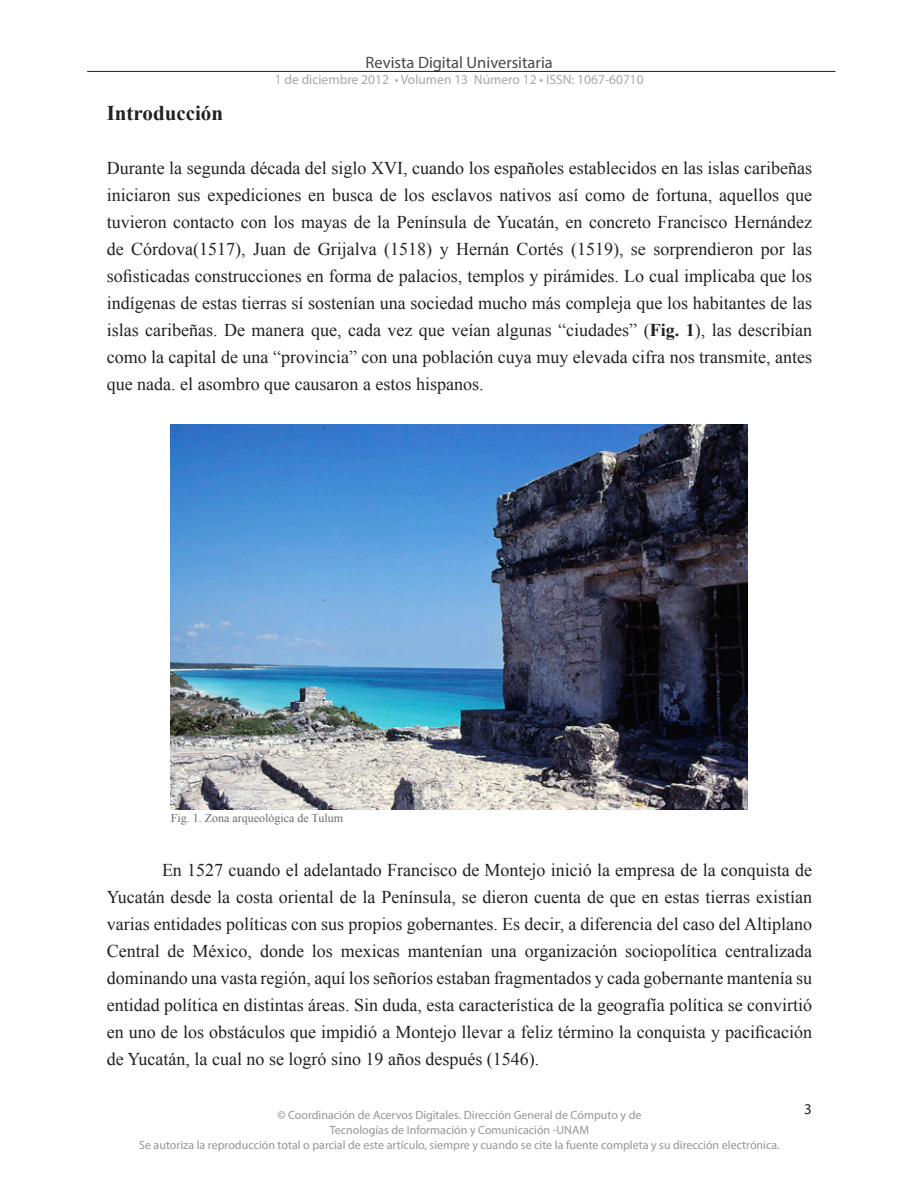
<style>
.page{position:relative;width:918px;height:1188px;background:#fff}
.page>*{position:absolute;margin:0;border:0;box-sizing:border-box;transform-origin:0 0}
.contenido{font:700 21px "Times New Roman";color:#231f20}
.contenido-2{font:18px/27px "Times New Roman";color:#231f20;text-align:justify}
.t1{font:16.5px "Myriad Pro";color:#231f20}
.t2{font:15px "Myriad Pro";color:#231f20}
.t3{font:13.5px "Myriad Pro";color:#939598}
.t4{font:12px/15px "Myriad Pro";color:#939598;text-align:center}
.pie_de_foto{font:12px "Times New Roman";color:#696969}
.s1{font-weight:700}
.s2{color:#808285}
</style>
<div class="page">
<hr style="left:87px;top:71px;width:749px;height:1px;background:#231f20">
<img style="left:171px;top:425px;width:576px;height:384px">
<p class="contenido" style="left:107px;top:99px;width:118px">Introducción</p>
<p class="t1" style="left:366px;top:52px;width:189px">Revista Digital Universitaria</p>
<p class="t3" style="left:275px;top:71px;width:371px">1 de diciembre 2012 • Volumen 13 Número 12 • ISSN: 1067-60710</p>
<p class="contenido-2" style="left:107px;top:154px;width:707px">Durante la segunda década del siglo XVI, cuando los españoles establecidos en las islas caribeñas iniciaron sus expediciones en busca de los esclavos nativos así como de fortuna, aquellos que tuvieron contacto con los mayas de la Península de Yucatán, en concreto Francisco Hernández de Córdova(1517), Juan de Grijalva (1518) y Hernán Cortés (1519), se sorprendieron por las sofisticadas construcciones en forma de palacios, templos y pirámides. Lo cual implicaba que los indígenas de estas tierras sí sostenían una sociedad mucho más compleja que los habitantes de las islas caribeñas. De manera que, cada vez que veían algunas “ciudades” (<span class="s1">Fig. 1</span>), las describían como la capital de una “provincia” con una población cuya muy elevada cifra nos transmite, antes que nada. el asombro que causaron a estos hispanos.</p>
<p class="pie_de_foto" style="left:171px;top:810px;width:174px">Fig. 1. Zona arqueológica de Tulum</p>
<p class="contenido-2" style="left:107px;top:856px;width:707px;text-indent:55px">En 1527 cuando el adelantado Francisco de Montejo inició la empresa de la conquista de Yucatán desde la costa oriental de la Península, se dieron cuenta de que en estas tierras existían varias entidades políticas con sus propios gobernantes. Es decir, a diferencia del caso del Altiplano Central de México, donde los mexicas mantenían una organización sociopolítica centralizada dominando una vasta región, aquí los señoríos estaban fragmentados y cada gobernante mantenía su entidad política en distintas áreas. Sin duda, esta característica de la geografía política se convirtió en uno de los obstáculos que impidió a Montejo llevar a feliz término la conquista y pacificación de Yucatán, la cual no se logró sino 19 años después (1546).</p>
<p class="t4" style="left:139px;top:1108px;width:642px"><span class="s2">©</span> Coordinación de Acervos Digitales. Dirección General de Cómputo y de<br>Tecnologías de Información y Comunicación -UNAM<br>Se autoriza la reproducción total o parcial de este artículo, siempre y cuando se cite la fuente completa y su dirección electrónica.</p>
<p class="t2" style="left:804px;top:1100px;width:9px">3</p>
</div>
